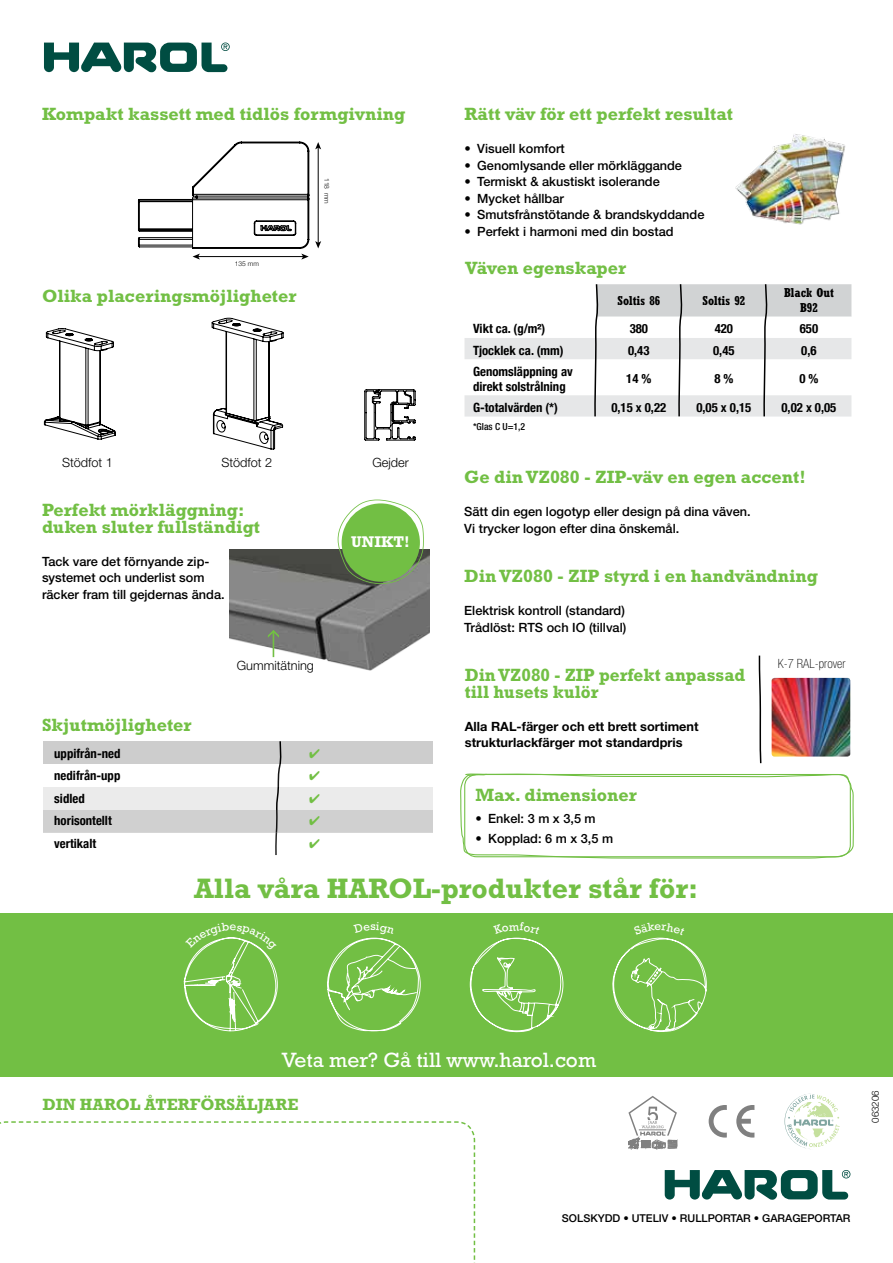
<style>
.page{position:relative;width:893px;height:1263px;background:#fff}
.page>*{position:absolute;margin:0;border:0;box-sizing:border-box;transform-origin:0 0}
.t1{font:700 28.5px "Rockwell Std";color:#72bf44}
.t2{font:21px "Rockwell Std";color:#fff}
.t3{font:700 18px/16.5px "Rockwell Std";color:#72bf44}
.t4{font:700 18px/16.5px "Rockwell Std";color:#72bf44;scale:.96 1}
.t5{font:700 16.5px "Rockwell Std";color:#72bf44}
.t6{font:700 15.75px "Rockwell Std";color:#fff}
.t7{font:500 12.75px/16.5px "Helvetica Neue LT Std";color:#000}
.t8{font:700 condensed 12.75px/15.3px "Helvetica Neue";color:#000}
.t9{font:700 12.75px/16.5px "Helvetica Neue LT Std";color:#000}
.t10{font:300 12.75px "Helvetica Neue LT Std";color:#000}
.t11{font:700 condensed 12.75px/15.3px "Rockwell Std";color:#000;text-align:center}
.t12{font:100 condensed 12.75px "Helvetica Neue LT Std";color:#000}
.t13{font:500 10.8px "Helvetica Neue LT Std";color:#000}
.t14{font:500 condensed 9.75px "Helvetica Neue LT Std";color:#000}
.t15{font:300 9.75px "Helvetica Neue LT Std";color:#000}
.t16{font:300 6.6px "Helvetica Neue";color:#000}
</style>
<div class="page">
<svg style="left:0;top:1121px;width:476px;height:142px"></svg>
<svg style="left:44px;top:43px;width:186px;height:29px"></svg>
<svg style="left:709px;top:1105px;width:18px;height:32px"></svg>
<svg style="left:736px;top:1105px;width:18px;height:32px"></svg>
<svg style="left:784px;top:1093px;width:56px;height:56px"></svg>
<div style="left:0;top:913px;width:893px;height:164px;background:#72bf44"></div>
<svg style="left:665px;top:1170px;width:185px;height:30px"></svg>
<div style="left:43px;top:742px;width:389px;height:22px;background:#cdcdcd"></div>
<div style="left:43px;top:810px;width:389px;height:22px;background:#d0d0d0"></div>
<div style="left:43px;top:787px;width:389px;height:23px;background:#ebebeb"></div>
<hr style="left:318px;top:147px;width:1px;height:96px;background:#000">
<svg style="left:315px;top:142px;width:6px;height:7px"></svg>
<svg style="left:315px;top:241px;width:6px;height:7px"></svg>
<svg style="left:138px;top:142px;width:171px;height:118px"></svg>
<svg style="left:44px;top:328px;width:72px;height:111px"></svg>
<svg style="left:212px;top:318px;width:71px;height:131px"></svg>
<svg style="left:364px;top:389px;width:52px;height:52px"></svg>
<img style="left:229px;top:549px;width:200px;height:122px">
<svg style="left:268px;top:629px;width:11px;height:28px"></svg>
<img style="left:772px;top:678px;width:78px;height:78px">
<svg style="left:758px;top:655px;width:4px;height:109px"></svg>
<img style="left:735px;top:134px;width:111px;height:91px">
<svg style="left:464px;top:284px;width:387px;height:133px"></svg>
<svg style="left:460px;top:773px;width:394px;height:86px"></svg>
<svg style="left:338px;top:500px;width:86px;height:84px"></svg>
<div style="left:342px;top:503px;width:78px;height:79px;background:#72bf44;border-radius:50%"></div>
<svg style="left:628px;top:1096px;width:50px;height:53px"></svg>
<svg style="left:10px;top:937px;width:441px;height:192px"></svg>
<svg style="left:469px;top:937px;width:95px;height:96px"></svg>
<svg style="left:612px;top:937px;width:95px;height:95px"></svg>
<h3 class="t3" style="left:42px;top:105px;width:365px">Kompakt kassett med tidlös formgivning</h3>
<p class="t16" style="left:235px;top:259px;width:26px">135 mm</p>
<h3 class="t3" style="left:42px;top:287px;width:256px">Olika placeringsmöjligheter</h3>
<p class="t16" style="left:332px;top:178px;width:27px;rotate:90deg">118 mm</p>
<p class="t10" style="left:62px;top:454px;width:53px">Stödfot 1</p>
<p class="t10" style="left:221px;top:454px;width:53px">Stödfot 2</p>
<p class="t10" style="left:372px;top:454px;width:38px">Gejder</p>
<h3 class="t3" style="left:42px;top:501px;width:220px">Perfekt mörkläggning: duken sluter fullständigt</h3>
<p class="t7" style="left:42px;top:553px;width:184px">Tack vare det förnyande zip&shy;systemet och underlist som räcker fram till gejdernas ända.</p>
<p class="t6" style="left:351px;top:532px;width:60px">UNIKT!</p>
<h3 class="t3" style="left:42px;top:716px;width:151px">Skjutmöjligheter</h3>
<p class="t8" style="left:54px;top:745px;width:68px">uppifrån-ned</p>
<p class="t8" style="left:54px;top:767px;width:68px">nedifrån-upp</p>
<p class="t8" style="left:54px;top:790px;width:32px">sidled</p>
<p class="t8" style="left:54px;top:812px;width:59px">horisontellt</p>
<p class="t8" style="left:54px;top:835px;width:43px">vertikalt</p>
<p class="t10" style="left:237px;top:658px;width:79px">Gummitätning</p>
<h3 class="t3" style="left:464px;top:105px;width:270px">Rätt väv för ett perfekt resultat</h3>
<p class="t7" style="left:464px;top:140px;width:102px">• Visuell komfort</p>
<p class="t7" style="left:464px;top:157px;width:219px">• Genomlysande eller mörkläggande</p>
<p class="t7" style="left:464px;top:173px;width:197px">• Termiskt &amp; akustiskt isolerande</p>
<p class="t7" style="left:464px;top:190px;width:101px">• Mycket hållbar</p>
<p class="t7" style="left:464px;top:206px;width:241px">• Smutsfrånstötande &amp; brandskyddande</p>
<p class="t7" style="left:464px;top:223px;width:211px">• Perfekt i harmoni med din bostad</p>
<h3 class="t3" style="left:465px;top:259px;width:163px">Väven egenskaper</h3>
<p class="t11" style="left:617px;top:293px;width:44px">Soltis 86</p>
<p class="t11" style="left:702px;top:293px;width:44px">Soltis 92</p>
<p class="t11" style="left:784px;top:285px;width:51px">Black Out<br>B92</p>
<p class="t8" style="left:473px;top:320px;width:74px">Vikt ca. (g/m²)</p>
<p class="t8" style="left:630px;top:320px;width:20px">380</p>
<p class="t8" style="left:715px;top:320px;width:20px">420</p>
<p class="t8" style="left:800px;top:320px;width:20px">650</p>
<p class="t8" style="left:473px;top:342px;width:92px">Tjocklek ca. (mm)</p>
<p class="t8" style="left:628px;top:342px;width:23px">0,43</p>
<p class="t8" style="left:713px;top:342px;width:23px">0,45</p>
<p class="t8" style="left:801px;top:342px;width:17px">0,6</p>
<p class="t8" style="left:473px;top:363px;width:101px">Genomsläppning av direkt solstrålning</p>
<p class="t8" style="left:626px;top:370px;width:27px">14 %</p>
<p class="t8" style="left:714px;top:370px;width:21px">8 %</p>
<p class="t8" style="left:799px;top:370px;width:21px">0 %</p>
<p class="t8" style="left:473px;top:399px;width:86px">G-totalvärden (*)</p>
<p class="t8" style="left:611px;top:399px;width:56px">0,15 x 0,22</p>
<p class="t8" style="left:696px;top:399px;width:56px">0,05 x 0,15</p>
<p class="t8" style="left:781px;top:399px;width:56px">0,02 x 0,05</p>
<p class="t14" style="left:473px;top:421px;width:54px">*Glas C U=1,2</p>
<h3 class="t3" style="left:464px;top:468px;width:343px">Ge din VZ080 - ZIP-väv en egen accent!</h3>
<p class="t7" style="left:464px;top:503px;width:288px">Sätt din egen logotyp eller design på dina väven.<br>Vi trycker logon efter dina önskemål.</p>
<h3 class="t3" style="left:464px;top:567px;width:355px">Din VZ080 - ZIP styrd i en handvändning</h3>
<p class="t7" style="left:464px;top:602px;width:164px">Elektrisk kontroll (standard)<br>Trådlöst: RTS och IO (tillval)</p>
<h3 class="t4" style="left:465px;top:666px;width:293px">Din VZ080 - ZIP perfekt anpassad till husets kulör</h3>
<p class="t9" style="left:465px;top:717px;width:235px">Alla RAL-färger och ett brett sortiment strukturlackfärger mot standardpris</p>
<p class="t12" style="left:778px;top:657px;width:69px">K-7 RAL-prover</p>
<h3 class="t3" style="left:475px;top:786px;width:163px">Max. dimensioner</h3>
<p class="t7" style="left:475px;top:810px;width:122px">• Enkel: 3 m x 3,5 m</p>
<p class="t7" style="left:475px;top:830px;width:139px">• Kopplad: 6 m x 3,5 m</p>
<h1 class="t1" style="left:194px;top:871px;width:506px">Alla våra HAROL-produkter står för:</h1>
<h2 class="t2" style="left:282px;top:1048px;width:316px">Veta mer? Gå till www.harol.com</h2>
<p class="t5" style="left:43px;top:1094px;width:257px">DIN HAROL ÅTERFÖRSÄLJARE</p>
<p class="t15" style="left:869px;top:1123px;width:34px;rotate:-90deg">063206</p>
<p class="t13" style="left:562px;top:1211px;width:290px">SOLSKYDD • UTELIV • RULLPORTAR • GARAGEPORTAR</p>
</div>
